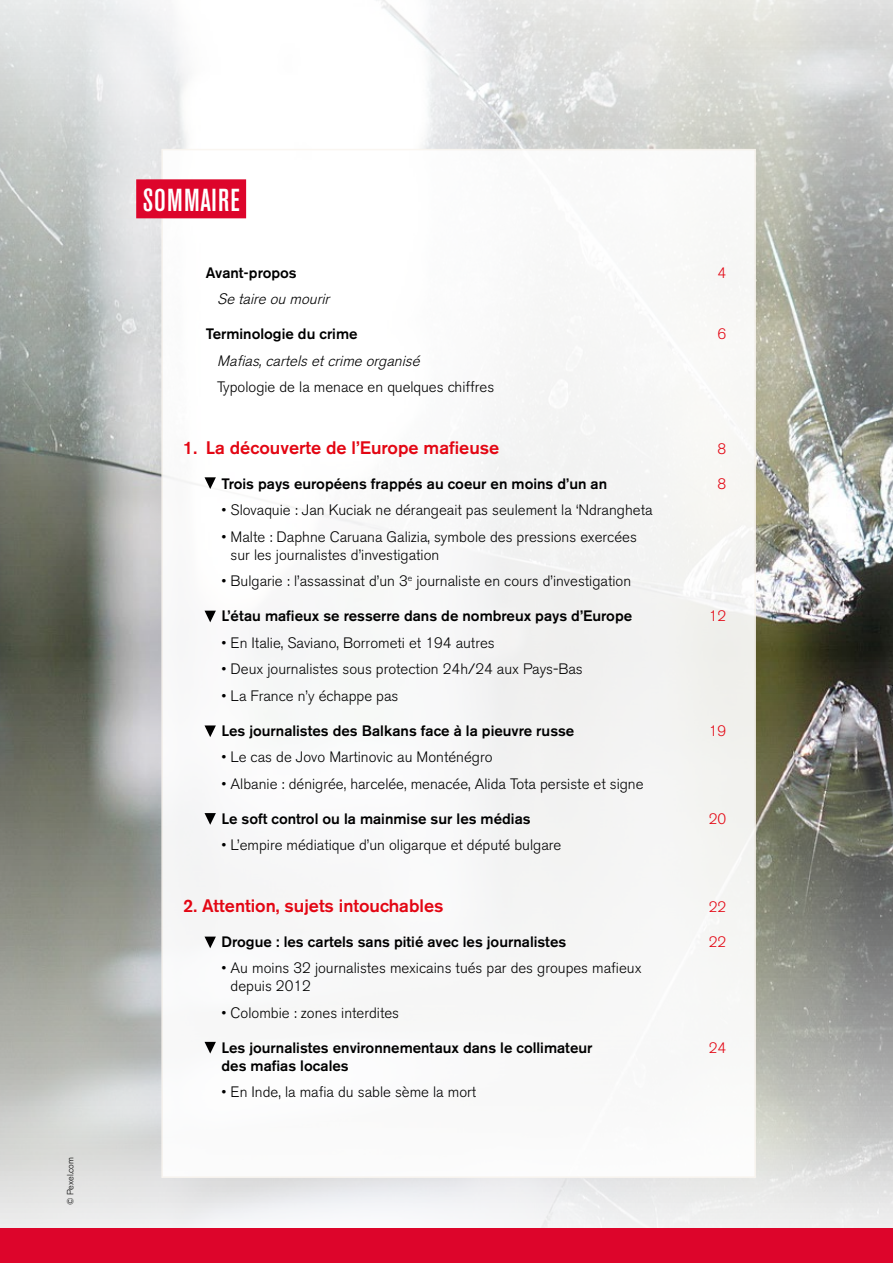
<style>
.page{position:relative;width:893px;height:1263px;background:#fff}
.page>*{position:absolute;margin:0;border:0;box-sizing:border-box;transform-origin:0 0}
.t1{font:500 condensed 31.5px "Akzidenz Grotesk BE";letter-spacing:.03em;color:#fff}
.t2{font:500 18px "Akzidenz Grotesk BE";color:#e30613}
.t3{font:300 15px/18px "Akzidenz Grotesk BE";color:#000}
.t4{font:500 15px "Akzidenz Grotesk BE";color:#000}
.t5{font:italic 300 15px "Akzidenz Grotesk BE";color:#000}
.t6{font:300 15px "Akzidenz Grotesk BE";color:#e30613}
.t7{font:300 9px "Akzidenz Grotesk BE";color:#000}
.s1{color:#dd052b}
</style>
<div class="page">
<img style="left:0;top:0;width:893px;height:1229px">
<div style="left:161px;top:149px;width:595px;height:1029px;background:#f8f8f8;border:2px solid #faf6f0"></div>
<div style="left:0;top:1229px;width:893px;height:34px;background:#dd052b"></div>
<div style="left:136px;top:179px;width:110px;height:39px;background:#dd052b"></div>
<svg style="left:205px;top:477px;width:11px;height:12px"></svg>
<svg style="left:205px;top:611px;width:11px;height:11px"></svg>
<svg style="left:205px;top:725px;width:11px;height:12px"></svg>
<svg style="left:205px;top:813px;width:11px;height:12px"></svg>
<svg style="left:205px;top:1042px;width:11px;height:11px"></svg>
<svg style="left:205px;top:936px;width:11px;height:12px"></svg>
<p class="t7" style="left:65px;top:1205px;width:49px;rotate:-90deg">© Pexel.com</p>
<h1 class="t1" style="left:143px;top:183px;width:105px">SOMMAIRE<span class="s1">I</span></h1>
<p class="t4" style="left:206px;top:263px;width:92px">Avant-propos</p>
<p class="t6" style="left:718px;top:264px;width:10px">4</p>
<p class="t5" style="left:217px;top:291px;width:117px">Se taire ou mourir</p>
<p class="t4" style="left:206px;top:325px;width:153px">Terminologie du crime</p>
<p class="t6" style="left:718px;top:326px;width:10px">6</p>
<p class="t5" style="left:217px;top:352px;width:208px">Mafias,cartelsetcrime organisé</p>
<p class="t3" style="left:217px;top:378px;width:278px">Typologie de la menace en quelques chiffres</p>
<p class="t2" style="left:183px;top:436px;width:318px">1. La découverte de l’Europe mafieuse</p>
<p class="t6" style="left:718px;top:440px;width:10px">8</p>
<p class="t4" style="left:222px;top:474px;width:387px">Trois pays européens frappés au coeur en moins d’un an</p>
<p class="t6" style="left:718px;top:475px;width:10px">8</p>
<p class="t3" style="left:222px;top:501px;width:433px">• Slovaquie : Jan Kuciak ne dérangeait pas seulement la ‘Ndrangheta</p>
<p class="t3" style="left:231px;top:528px;width:408px;text-indent:-9px">• Malte : Daphne Caruana Galizia, symbole des pressions exercées sur les journalistes d’investigation</p>
<p class="t3" style="left:222px;top:572px;width:411px">• Bulgarie : l’assassinat d’un 3<sup>e</sup> journaliste en cours d’investigation</p>
<p class="t4" style="left:222px;top:607px;width:412px">L’étau mafieux se resserre dans de nombreux pays d’Europe</p>
<p class="t6" style="left:709px;top:608px;width:19px">12</p>
<p class="t3" style="left:222px;top:634px;width:275px">• En Italie, Saviano, Borrometi et 194 autres</p>
<p class="t3" style="left:222px;top:660px;width:363px">• Deux journalistes sous protection 24h/24 aux Pays-Bas</p>
<p class="t3" style="left:222px;top:687px;width:178px">• La France n’y échappe pas</p>
<p class="t4" style="left:222px;top:721px;width:354px">Les journalistes des Balkans face à la pieuvre russe</p>
<p class="t6" style="left:709px;top:722px;width:19px">19</p>
<p class="t3" style="left:222px;top:748px;width:273px">• Le cas de Jovo Martinovic au Monténégro</p>
<p class="t3" style="left:222px;top:775px;width:423px">• Albanie : dénigrée, harcelée, menacée, Alida Tota persiste et signe</p>
<p class="t4" style="left:222px;top:809px;width:311px">Le soft control ou la mainmise sur les médias</p>
<p class="t6" style="left:709px;top:810px;width:19px">20</p>
<p class="t3" style="left:222px;top:836px;width:341px">• L’empire médiatique d’un oligarque et député bulgare</p>
<p class="t2" style="left:183px;top:894px;width:262px">2. Attention, sujets intouchables</p>
<p class="t6" style="left:709px;top:898px;width:19px">22</p>
<p class="t4" style="left:222px;top:932px;width:346px">Drogue : les cartels sans pitié avec les journalistes</p>
<p class="t6" style="left:709px;top:933px;width:19px">22</p>
<p class="t3" style="left:231px;top:959px;width:412px;text-indent:-9px">• Au moins 32 journalistes mexicains tués par des groupes mafieux depuis 2012</p>
<p class="t3" style="left:222px;top:1004px;width:179px">• Colombie : zones interdites</p>
<p class="t4" style="left:222px;top:1038px;width:372px">Les journalistes environnementaux dans le collimateur</p>
<p class="t6" style="left:709px;top:1039px;width:19px">24</p>
<p class="t4" style="left:222px;top:1056px;width:129px">des mafias locales</p>
<p class="t3" style="left:222px;top:1083px;width:256px">• En Inde, la mafia du sable sème la mort</p>
</div>
